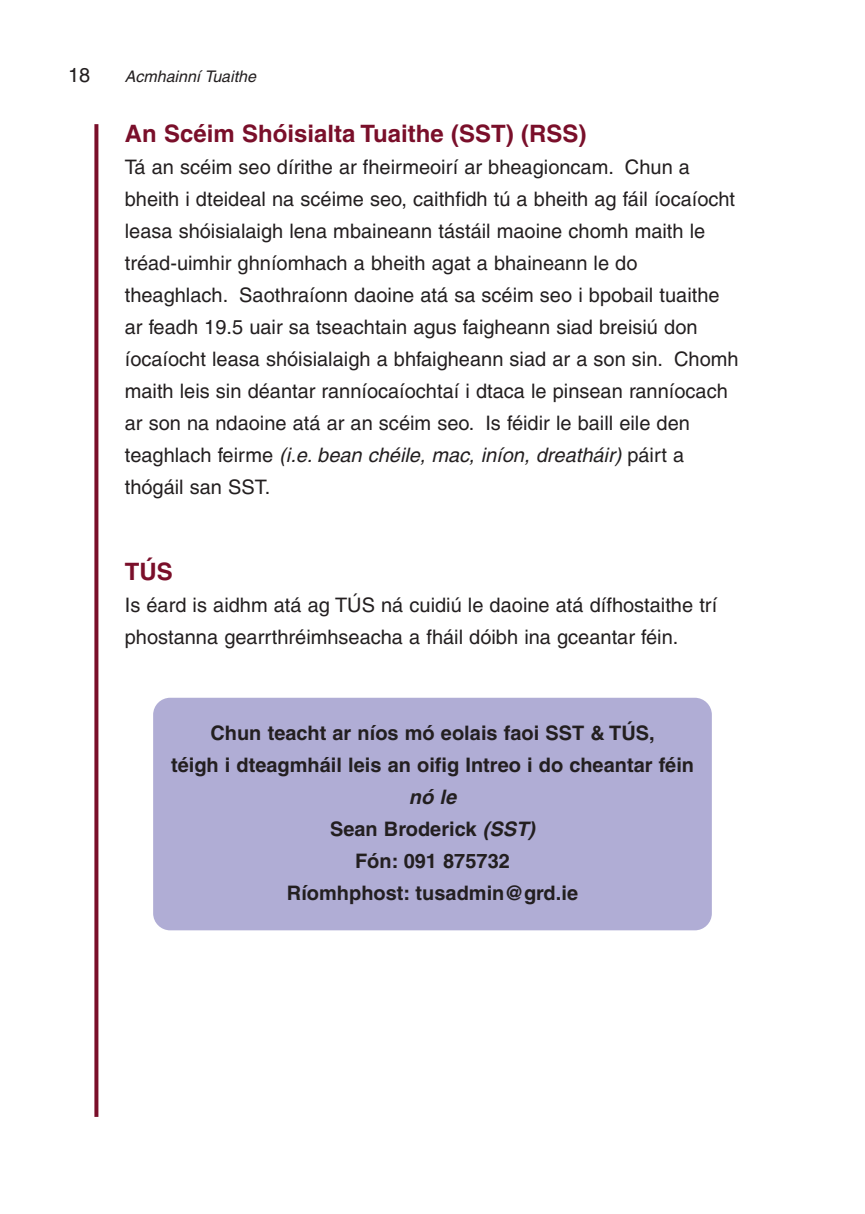
<style>
.page{position:relative;width:865px;height:1214px;background:#fff}
.page>*{position:absolute;margin:0;border:0;box-sizing:border-box;transform-origin:0 0}
.t1{font:700 24px "Helvetica";color:#7a0f2a}
.t2{font:20px/32px "Helvetica";color:#231f20}
.t3{font:700 20px/32px "Helvetica";color:#231f20;text-align:center}
.t4{font:italic 16px "Helvetica";color:#231f20}
.s1{font-style:italic}
</style>
<div class="page">
<div style="left:153px;top:697px;width:558px;height:233px;background:#b0add5;border-radius:17px"></div>
<svg style="left:94px;top:124px;width:4px;height:992px;background:#872840"></svg>
<p class="t2" style="left:68px;top:59px;width:24px">18</p>
<p class="t4" style="left:125px;top:67px;width:133px">Acmhainní Tuaithe</p>
<p class="t1" style="left:125px;top:119px;width:463px">An Scéim Shóisialta Tuaithe (SST) (RSS)</p>
<p class="t2" style="left:125px;top:151px;width:615px">Tá an scéim seo dírithe ar fheirmeoirí ar bheagioncam. Chun a bheith i dteideal na scéime seo, caithfidh tú a bheith ag fáil íocaíocht leasa shóisialaigh lena mbaineann tástáil maoine chomh maith le tréad-uimhir ghníomhach a bheith agat a bhaineann le do theaghlach. Saothraíonn daoine atá sa scéim seo i bpobail tuaithe ar feadh 19.5 uair sa tseachtain agus faigheann siad breisiú don íocaíocht leasa shóisialaigh a bhfaigheann siad ar a son sin. Chomh maith leis sin déantar ranníocaíochtaí i dtaca le pinsean ranníocach ar son na ndaoine atá ar an scéim seo. Is féidir le baill eile den teaghlach feirme <span class="s1">(i.e. bean chéile, mac, iníon, dreatháir)</span> páirt a thógáil san SST.</p>
<p class="t1" style="left:125px;top:556px;width:49px">TÚS</p>
<p class="t2" style="left:125px;top:588px;width:594px">Is éard is aidhm atá ag TÚS ná cuidiú le daoine atá dífhostaithe trí phostanna gearrthréimhseacha a fháil dóibh ina gceantar féin.</p>
<p class="t3" style="left:171px;top:716px;width:524px">Chun teacht ar níos mó eolais faoi SST &amp; TÚS,<br>téigh i dteagmháil leis an oifig Intreo i do cheantar féin <span class="s1">nó le<br></span>Sean Broderick <span class="s1">(SST)<br></span>Fón: 091 875732<br>Ríomhphost: tusadmin@grd.ie</p>
</div>
